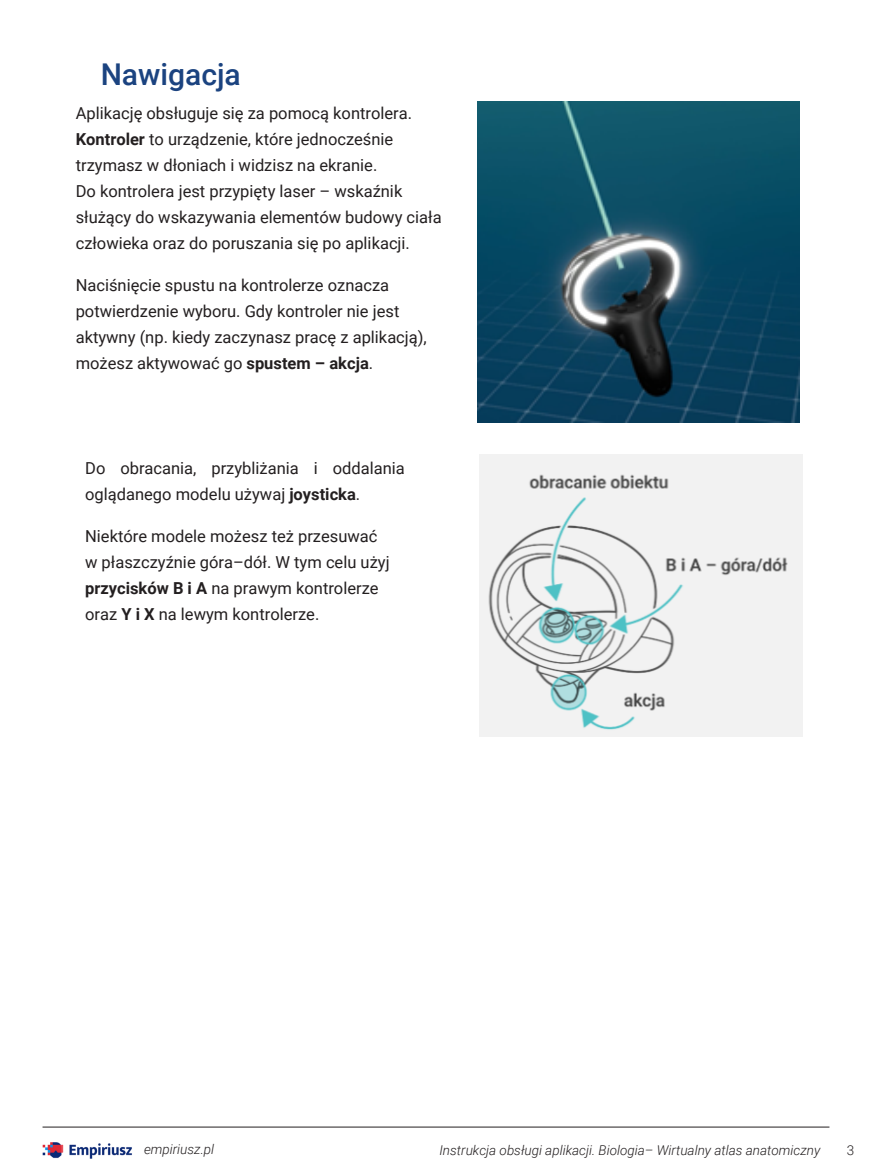
<style>
.page{position:relative;width:872px;height:1170px;background:#fff}
.page>*{position:absolute;margin:0;border:0;box-sizing:border-box;transform-origin:0 0}
.t1{font:500 30px "Roboto";color:#1b4380}
.t2{font:16.5px/25.8px "Roboto";color:#231f20}
.t3{font:italic 300 13.5px "Roboto";color:#231f20}
.t4{font:300 13.5px "Roboto";color:#231f20}
.s1{font-weight:700}
</style>
<div class="page">
<hr style="left:43px;top:1126px;width:786px;height:1px;background:#231f20">
<img style="left:42px;top:1142px;width:90px;height:17px">
<img style="left:478px;top:101px;width:321px;height:322px">
<img style="left:479px;top:455px;width:323px;height:281px">
<p class="t1" style="left:101px;top:53px;width:142px">Nawigacja</p>
<p class="t2" style="left:76px;top:100px;width:367px">Aplikację obsługuje się za pomocą kontrolera.<br><span class="s1">Kontroler</span> to urządzenie, które jednocześnie trzymasz w dłoniach i widzisz na ekranie.<br>Do kontrolera jest przypięty laser – wskaźnik służący do wskazywania elementów budowy ciała człowieka oraz do poruszania się po aplikacji.</p>
<p class="t2" style="left:76px;top:272px;width:353px">Naciśnięcie spustu na kontrolerze oznacza potwierdzenie wyboru. Gdy kontroler nie jest aktywny (np. kiedy zaczynasz pracę z aplikacją), możesz aktywować go <span class="s1">spustem – akcja</span>.</p>
<p class="t2" style="left:85px;top:454px;width:321px">Do obracania, przybliżania i oddalania oglądanego modelu używaj <span class="s1">joysticka</span>.</p>
<p class="t2" style="left:85px;top:522px;width:306px">Niektóre modele możesz też przesuwać w płaszczyźnie góra–dół. W tym celu użyj <span class="s1">przycisków B i A</span> na prawym kontrolerze oraz <span class="s1">Y i X</span> na lewym kontrolerze.</p>
<p class="t3" style="left:144px;top:1139px;width:72px">empiriusz.pl</p>
<p class="t3" style="left:439px;top:1140px;width:382px">Instrukcja obsługi aplikacji. Biologia– Wirtualny atlas anatomiczny</p>
<p class="t4" style="left:847px;top:1140px;width:9px">3</p>
</div>
